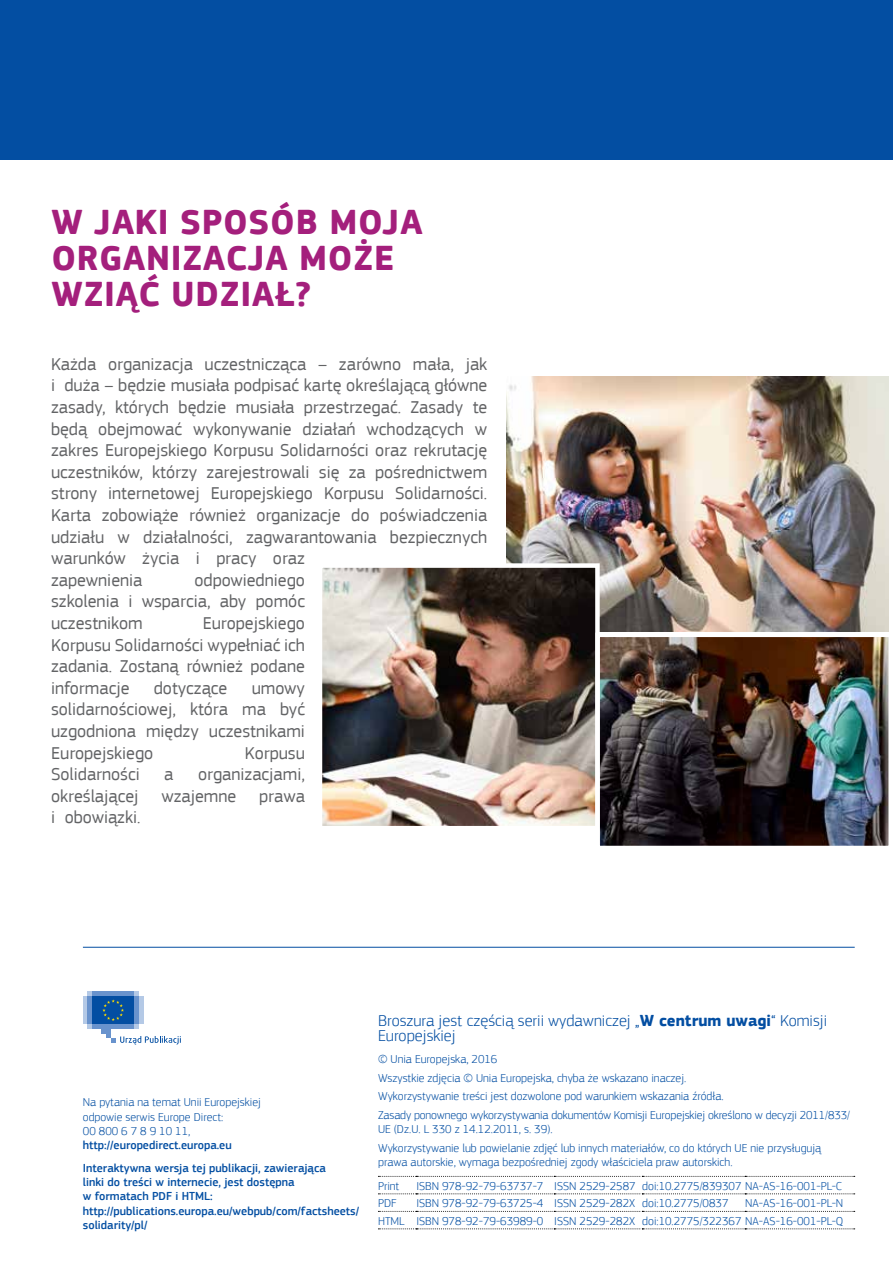
<style>
.page{position:relative;width:893px;height:1263px;background:#fff}
.page>*{position:absolute;margin:0;border:0;box-sizing:border-box;transform-origin:0 0}
.Header-purple-24{font:700 36px/36px "EC Square Sans Pro";letter-spacing:.02em;color:#a41f7c}
.text{font:18px/21.6px "EC Square Sans Pro";color:#636466;text-align:justify}
.identifiers{font:300 16.5px/14.2px "EC Square Sans Pro";color:#034ea2}
.Blue-light-11{font:300 12px/14.2px "EC Square Sans Pro";color:#034ea2}
.identifiers-2{font:300 12px/14.2px "EC Square Sans Pro";color:#034ea2}
.identifiers-3{font:500 12px/14.2px "EC Square Sans Pro";color:#034ea2}
.s1{font-weight:500}
.s2{font-weight:700}
</style>
<div class="page">
<div style="left:0;top:0;width:893px;height:160px;background:#034ea2"></div>
<svg style="left:378px;top:1176px;width:477px;height:1px"></svg>
<svg style="left:378px;top:1193px;width:477px;height:1px"></svg>
<svg style="left:378px;top:1211px;width:477px;height:1px"></svg>
<svg style="left:378px;top:1228px;width:477px;height:1px"></svg>
<hr style="left:83px;top:947px;width:772px;height:1px;background:#034ea2">
<img style="left:506px;top:376px;width:383px;height:255px">
<img style="left:323px;top:568px;width:272px;height:257px">
<div style="left:318px;top:563px;width:282px;height:267px;border:4px solid #fff"></div>
<img style="left:600px;top:637px;width:288px;height:208px">
<div style="left:595px;top:632px;width:298px;height:218px;border:4px solid #fff"></div>
<div style="left:88px;top:1024px;width:51px;height:5px;background:#b4c9e6"></div>
<div style="left:88px;top:991px;width:51px;height:5px;background:#b4c9e6"></div>
<div style="left:92px;top:991px;width:42px;height:5px;background:#6993cd"></div>
<div style="left:92px;top:1024px;width:42px;height:5px;background:#6993cd"></div>
<div style="left:134px;top:996px;width:5px;height:28px;background:#6993cd"></div>
<hr style="left:139px;top:996px;width:4px;height:28px;background:#b4c9e6">
<hr style="left:88px;top:996px;width:4px;height:28px;background:#6993cd">
<div style="left:83px;top:996px;width:5px;height:28px;background:#b4c9e6"></div>
<div style="left:102px;top:1024px;width:9px;height:9px;background:#6993cd"></div>
<div style="left:106px;top:1024px;width:5px;height:14px;background:#6993cd"></div>
<div style="left:92px;top:996px;width:42px;height:28px;background:#034ea2"></div>
<svg style="left:102px;top:999px;width:22px;height:22px"></svg>
<svg style="left:111px;top:1036px;width:70px;height:9px"></svg>
<p class="Header-purple-24" style="left:51px;top:205px;width:373px">W JAKI SPOSÓB MOJA<br>ORGANIZACJA MOŻE<br>WZIĄĆ UDZIAŁ?</p>
<p class="text" style="left:51px;top:353px;width:438px;text-align:left">Każda organizacja uczestnicząca – zarówno mała, jak i duża – będzie musiała podpisać kartę określającą główne zasady, których będzie musiała przestrzegać. Zasady te będą obejmować wykonywanie działań wchodzących w zakres Europejskiego Korpusu Solidarności oraz rekrutację uczestników, którzy zarejestrowali się za pośrednictwem strony internetowej Europejskiego Korpusu Solidarności.<br>Karta zobowiąże również organizacje do poświadczenia udziału w działalności, zagwarantowania bezpiecznych warunków życia i pracy oraz<br>zapewnienia</p>
<p class="text" style="left:51px;top:569px;width:255px;text-indent:144px">odpowiedniego szkolenia i wsparcia, aby pomóc uczestnikom</p>
<p class="text" style="left:51px;top:612px;width:255px;text-indent:152px">Europejskiego Korpusu Solidarności wypełniać ich zadania. Zostaną również podane informacje</p>
<p class="text" style="left:154px;top:677px;width:75px">dotyczące</p>
<p class="text" style="left:51px;top:677px;width:255px;text-indent:201px">umowy solidarnościowej, która ma być uzgodniona między uczestnikami Europejskiego</p>
<p class="text" style="left:245px;top:742px;width:62px">Korpusu</p>
<p class="text" style="left:51px;top:763px;width:90px">Solidarności</p>
<p class="text" style="left:164px;top:763px;width:11px">a</p>
<p class="text" style="left:198px;top:763px;width:108px">organizacjami,</p>
<p class="text" style="left:51px;top:785px;width:89px">określającej</p>
<p class="text" style="left:161px;top:785px;width:77px">wzajemne</p>
<p class="text" style="left:259px;top:785px;width:47px">prawa</p>
<p class="text" style="left:51px;top:807px;width:91px">i obowiązki.</p>
<p class="identifiers-2" style="left:83px;top:1095px;width:180px">Na pytania na temat Unii Europejskiej odpowie serwis Europe Direct:<br>00 800 6 7 8 9 10 11, <span class="s1">http://europedirect.europa.eu</span></p>
<p class="identifiers-3" style="left:83px;top:1161px;width:278px">Interaktywna wersja tej publikacji, zawierająca<br>linki do treści w internecie, jest dostępna<br>w formatach PDF i HTML: http://publications.europa.eu/webpub/com/factsheets/ solidarity/pl/</p>
<p class="identifiers" style="left:378px;top:1013px;width:450px">Broszura jest częścią serii wydawniczej „<span class="s2">W centrum uwagi</span>“ Komisji<br>Europejskiej</p>
<p class="Blue-light-11" style="left:378px;top:1052px;width:121px">© Unia Europejska, 2016</p>
<p class="Blue-light-11" style="left:378px;top:1071px;width:310px">Wszystkie zdjęcia © Unia Europejska, chyba że wskazano inaczej.</p>
<p class="Blue-light-11" style="left:378px;top:1089px;width:347px">Wykorzystywanie treści jest dozwolone pod warunkiem wskazania źródła.</p>
<p class="Blue-light-11" style="left:378px;top:1108px;width:473px">Zasady ponownego wykorzystywania dokumentów Komisji Europejskiej określono w decyzji 2011/833/<br>UE (Dz.U. L 330 z 14.12.2011, s. 39).</p>
<p class="Blue-light-11" style="left:378px;top:1140px;width:445px">Wykorzystywanie lub powielanie zdjęć lub innych materiałów, co do których UE nie przysługują prawa autorskie, wymaga bezpośredniej zgody właściciela praw autorskich.</p>
<p class="identifiers-2" style="left:378px;top:1178px;width:23px">Print</p>
<p class="identifiers-2" style="left:416px;top:1178px;width:129px">ISBN 978-92-79-63737-7</p>
<p class="identifiers-2" style="left:554px;top:1178px;width:83px">ISSN 2529-2587</p>
<p class="identifiers-2" style="left:642px;top:1178px;width:201px">doi:10.2775/839307 NA-AS-16-001-PL-C</p>
<p class="identifiers-2" style="left:378px;top:1196px;width:20px">PDF</p>
<p class="identifiers-2" style="left:416px;top:1196px;width:129px">ISBN 978-92-79-63725-4</p>
<p class="identifiers-2" style="left:554px;top:1196px;width:82px">ISSN 2529-282X</p>
<p class="identifiers-2" style="left:642px;top:1196px;width:88px">doi:10.2775/0837</p>
<p class="identifiers-2" style="left:745px;top:1196px;width:100px">NA-AS-16-001-PL-N</p>
<p class="identifiers-2" style="left:378px;top:1213px;width:28px">HTML</p>
<p class="identifiers-2" style="left:416px;top:1213px;width:129px">ISBN 978-92-79-63989-0</p>
<p class="identifiers-2" style="left:554px;top:1213px;width:82px">ISSN 2529-282X</p>
<p class="identifiers-2" style="left:642px;top:1213px;width:203px">doi:10.2775/322367 NA-AS-16-001-PL-Q</p>
</div>
